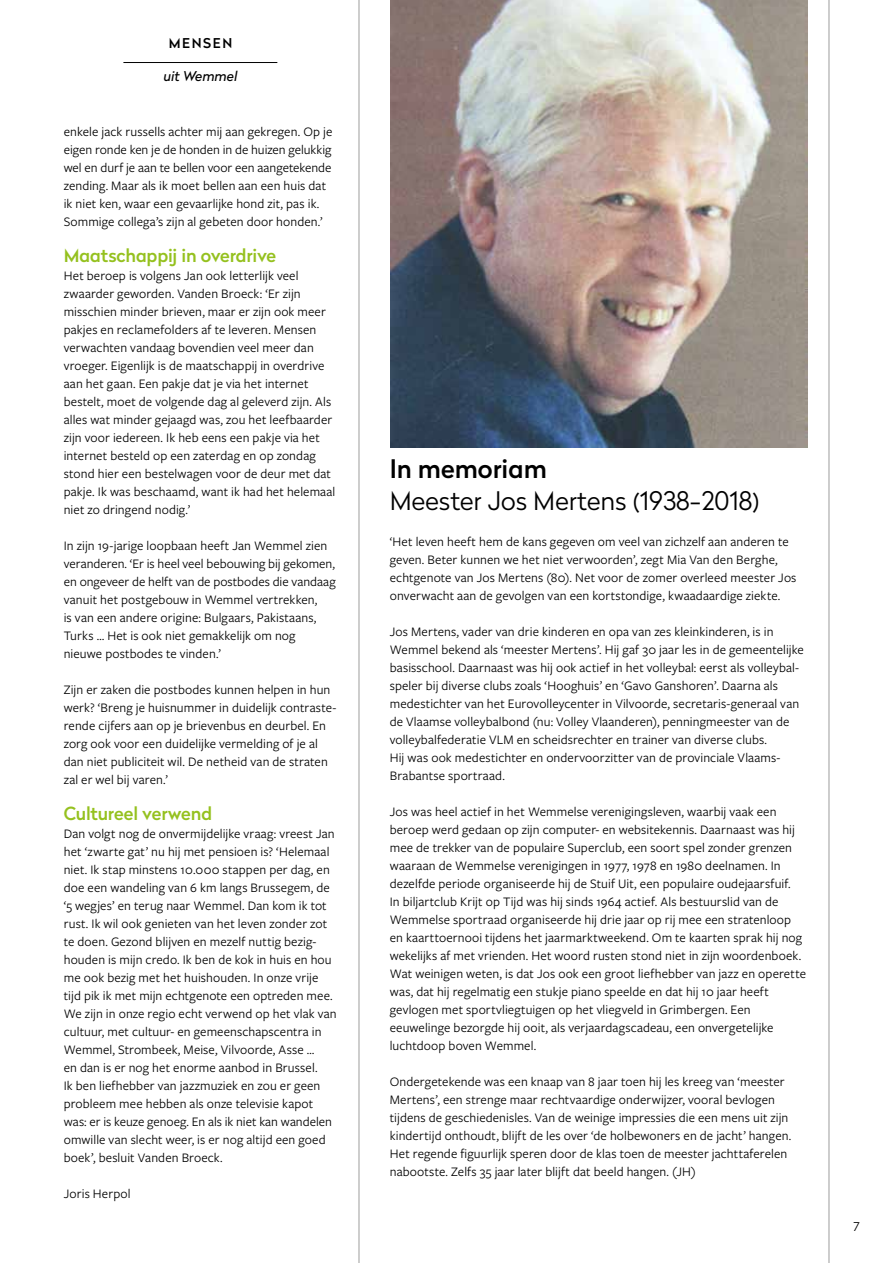
<style>
.page{position:relative;width:893px;height:1263px;background:#fff}
.page>*{position:absolute;margin:0;border:0;box-sizing:border-box;transform-origin:0 0}
.t1{font:300 25.5px "Radikal";color:#000}
.t2{font:500 25.5px "Radikal";color:#000}
.t3{font:500 18px "Radikal";letter-spacing:-.01em;color:#95c11f}
.t4{font:13.5px/18px "Freight Sans Pro";letter-spacing:.01em;color:#000}
.t5{font:italic 13.5px "Radikal";color:#000}
.t6{font:500 13.5px "Radikal";letter-spacing:.12em;color:#000}
.t7{font:300 12px "Radikal";color:#000}
</style>
<div class="page">
<hr style="left:123px;top:62px;width:154px;height:1px;background:#000">
<img style="left:390px;top:0;width:418px;height:447px">
<hr style="left:359px;top:0;width:1px;height:1263px;background:#9d9d9c">
<hr style="left:829px;top:0;width:1px;height:1263px;background:#9d9d9c">
<p class="t6" style="left:169px;top:34px;width:65px">MENSEN</p>
<p class="t5" style="left:163px;top:66px;width:76px">uit Wemmel</p>
<p class="t4" style="left:64px;top:122px;width:270px">enkele jack russells achter mij aan gekregen. Op je eigen ronde ken je de honden in de huizen gelukkig wel en durf je aan te bellen voor een aangetekende zending. Maar als ik moet bellen aan een huis dat ik niet ken, waar een gevaarlijke hond zit, pas ik.<br>Sommige collega’s zijn al gebeten door honden.’</p>
<h2 class="t3" style="left:64px;top:242px;width:214px">Maatschappij in overdrive</h2>
<p class="t4" style="left:64px;top:266px;width:273px">Het beroep is volgens Jan ook letterlijk veel zwaarder geworden. Vanden Broeck: ‘Er zijn misschien minder brieven, maar er zijn ook meer pakjes en reclamefolders af te leveren. Mensen verwachten vandaag bovendien veel meer dan vroeger. Eigenlijk is de maatschappij in overdrive aan het gaan. Een pakje dat je via het internet bestelt, moet de volgende dag al geleverd zijn. Als alles wat minder gejaagd was, zou het leefbaarder zijn voor iedereen. Ik heb eens een pakje via het internet besteld op een zaterdag en op zondag stond hier een bestelwagen voor de deur met dat pakje. Ik was beschaamd, want ik had het helemaal niet zo dringend nodig.’</p>
<p class="t4" style="left:64px;top:536px;width:273px">In zijn 19-jarige loopbaan heeft Jan Wemmel zien veranderen. ‘Er is heel veel bebouwing bij gekomen, en ongeveer de helft van de postbodes die vandaag vanuit het postgebouw in Wemmel vertrekken,<br>is van een andere origine: Bulgaars, Pakistaans, Turks … Het is ook niet gemakkelijk om nog nieuwe postbodes te vinden.’</p>
<p class="t4" style="left:64px;top:680px;width:274px">Zijn er zaken die postbodes kunnen helpen in hun werk? ‘Breng je huisnummer in duidelijk contraste&shy;rende cijfers aan op je brievenbus en deurbel. En zorg ook voor een duidelijke vermelding of je al dan niet publiciteit wil. De netheid van de straten zal er wel bij varen.’</p>
<h2 class="t3" style="left:64px;top:800px;width:150px">Cultureel verwend</h2>
<p class="t4" style="left:64px;top:824px;width:274px">Dan volgt nog de onvermijdelijke vraag: vreest Jan het ‘zwarte gat’ nu hij met pensioen is? ‘Helemaal niet. Ik stap minstens 10.000 stappen per dag, en doe een wandeling van 6 km langs Brussegem, de ‘5 wegjes’ en terug naar Wemmel. Dan kom ik tot rust. Ik wil ook genieten van het leven zonder zot te doen. Gezond blijven en mezelf nuttig bezig&shy;houden is mijn credo. Ik ben de kok in huis en hou me ook bezig met het huishouden. In onze vrije tijd pik ik met mijn echtgenote een optreden mee.<br>We zijn in onze regio echt verwend op het vlak van cultuur, met cultuur- en gemeenschapscentra in Wemmel, Strombeek, Meise, Vilvoorde, Asse …<br>en dan is er nog het enorme aanbod in Brussel.<br>Ik ben liefhebber van jazzmuziek en zou er geen probleem mee hebben als onze televisie kapot was: er is keuze genoeg. En als ik niet kan wandelen omwille van slecht weer, is er nog altijd een goed boek’, besluit Vanden Broeck.</p>
<p class="t4" style="left:64px;top:1184px;width:68px">Joris Herpol</p>
<h1 class="t2" style="left:390px;top:451px;width:159px">In memoriam</h1>
<h1 class="t1" style="left:390px;top:483px;width:371px">Meester Jos Mertens (1938-2018)</h1>
<p class="t4" style="left:390px;top:532px;width:408px">‘Het leven heeft hem de kans gegeven om veel van zichzelf aan anderen te geven. Beter kunnen we het niet verwoorden’, zegt Mia Van den Berghe, echtgenote van Jos Mertens (80). Net voor de zomer overleed meester Jos onverwacht aan de gevolgen van een kortstondige, kwaadaardige ziekte.</p>
<p class="t4" style="left:390px;top:622px;width:416px">Jos Mertens, vader van drie kinderen en opa van zes kleinkinderen, is in Wemmel bekend als ‘meester Mertens’. Hij gaf 30 jaar les in de gemeentelijke basisschool. Daarnaast was hij ook actief in het volleybal: eerst als volleybal&shy;speler bij diverse clubs zoals ‘Hooghuis’ en ‘Gavo Ganshoren’. Daarna als medestichter van het Eurovolleycenter in Vilvoorde, secretaris-generaal van de Vlaamse volleybalbond (nu: Volley Vlaanderen), penningmeester van de volleybalfederatie VLM en scheidsrechter en trainer van diverse clubs.<br>Hij was ook medestichter en ondervoorzitter van de provinciale Vlaams-Brabantse sportraad.</p>
<p class="t4" style="left:390px;top:802px;width:418px">Jos was heel actief in het Wemmelse verenigingsleven, waarbij vaak een beroep werd gedaan op zijn computer- en websitekennis. Daarnaast was hij mee de trekker van de populaire Superclub, een soort spel zonder grenzen waaraan de Wemmelse verenigingen in 1977, 1978 en 1980 deelnamen. In dezelfde periode organiseerde hij de Stuif Uit, een populaire oudejaarsfuif.<br>In biljartclub Krijt op Tijd was hij sinds 1964 actief. Als bestuurslid van de Wemmelse sportraad organiseerde hij drie jaar op rij mee een stratenloop en kaarttoernooi tijdens het jaarmarktweekend. Om te kaarten sprak hij nog wekelijks af met vrienden. Het woord rusten stond niet in zijn woordenboek.<br>Wat weinigen weten, is dat Jos ook een groot liefhebber van jazz en operette was, dat hij regelmatig een stukje piano speelde en dat hij 10 jaar heeft gevlogen met sportvliegtuigen op het vliegveld in Grimbergen. Een eeuwelinge bezorgde hij ooit, als verjaardagscadeau, een onvergetelijke luchtdoop boven Wemmel.</p>
<p class="t4" style="left:390px;top:1072px;width:403px">Ondergetekende was een knaap van 8 jaar toen hij les kreeg van ‘meester Mertens’, een strenge maar rechtvaardige onderwijzer, vooral bevlogen tijdens de geschiedenisles. Van de weinige impressies die een mens uit zijn kindertijd onthoudt, blijft de les over ‘de holbewoners en de jacht’ hangen.<br>Het regende figuurlijk speren door de klas toen de meester jachttaferelen nabootste. Zelfs 35 jaar later blijft dat beeld hangen. (JH)</p>
<p class="t7" style="left:854px;top:1218px;width:8px">7</p>
</div>
